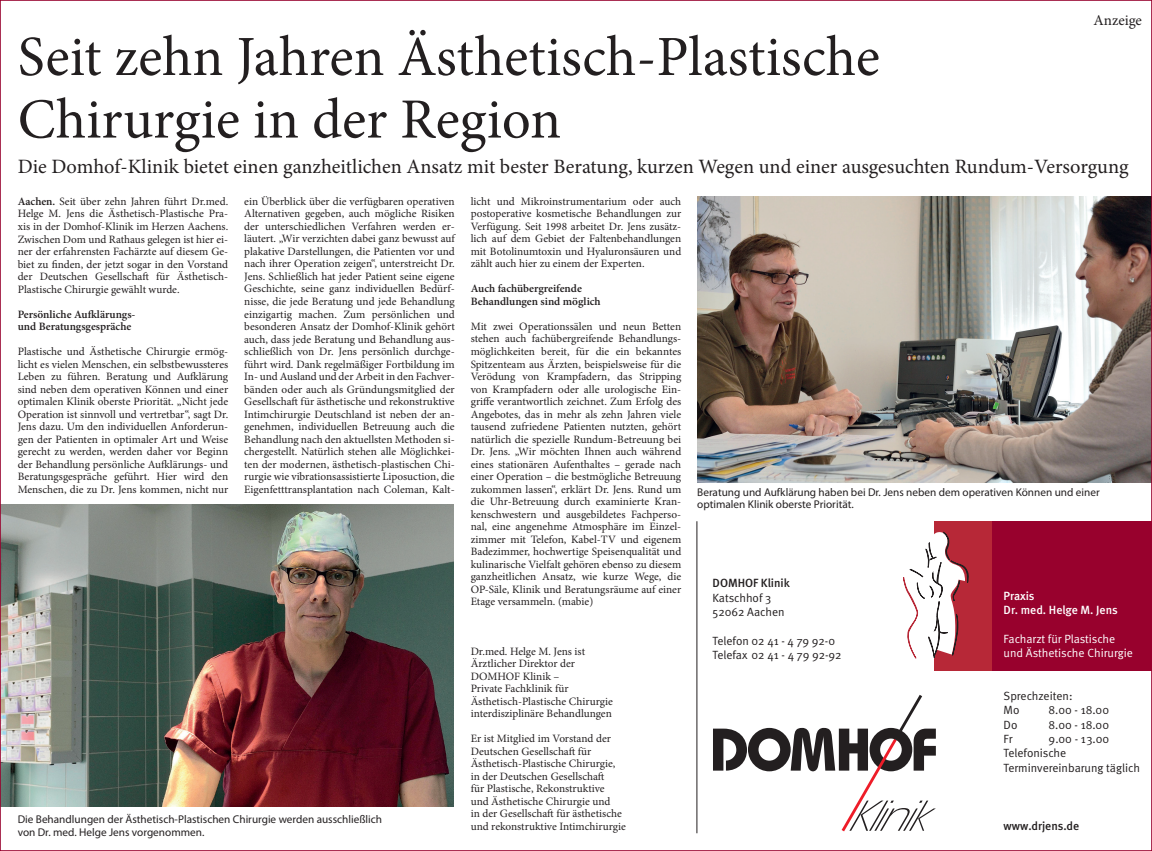
<style>
.page{position:relative;width:1152px;height:851px;background:#fff}
.page>*{position:absolute;margin:0;border:0;box-sizing:border-box;transform-origin:0 0}
.t1{font:56.75px/62.5px "Minion Pro";color:#231f20}
.t2{font:20.38px "Minion Pro";color:#231f20}
.t3{font:15px "Minion Pro";color:#231f20}
.t4{font:11.88px/14.4px "Meta Normal";color:#231f20}
.t5{font:11.88px/14.4px "Meta Normal";color:#fff}
.t6{font:500 11.88px "Meta";color:#231f20}
.t7{font:500 11.88px/14.4px "Meta";color:#fff}
.t8{font:11.25px/12.5px "Minion Pro";color:#231f20;text-align:justify}
.t9{font:11.25px/12.5px "Myriad Pro";color:#231f20}
.t10{font:600 11.25px/12.5px "Minion Pro";color:#231f20}
.s1{font-weight:600}
</style>
<div class="page">
<svg style="left:713px;top:695px;width:223px;height:137px"></svg>
<div style="left:934px;top:521px;width:135px;height:149px;background:#b72837"></div>
<svg style="left:903px;top:531px;width:66px;height:128px"></svg>
<div style="left:992px;top:521px;width:160px;height:149px;background:#98012d"></div>
<hr style="left:696px;top:521px;width:1px;height:312px;background:#231f20">
<img style="left:2px;top:504px;width:452px;height:302px">
<img style="left:697px;top:197px;width:453px;height:285px">
<h3 class="t3" style="left:1093px;top:10px;width:50px">Anzeige</h3>
<h1 class="t1" style="left:18px;top:26px;width:863px">Seit zehn Jahren Ästhetisch-Plastische<br>Chirurgie in der Region</h1>
<h2 class="t2" style="left:18px;top:152px;width:1112px">Die Domhof-Klinik bietet einen ganzheitlichen Ansatz mit bester Beratung, kurzen Wegen und einer ausgesuchten Rundum-Versorgung</h2>
<p class="t8" style="left:244px;top:195px;width:212px">ein Überblick über die verfügbaren operativen Alternativen gegeben, auch mögliche Risiken der unterschiedlichen Verfahren werden er&shy;läutert. „Wir verzichten dabei ganz bewusst auf plakative Darstellungen, die Patienten vor und nach ihrer Operation zeigen“, unterstreicht Dr.<br>Jens. Schließlich hat jeder Patient seine eigene Geschichte, seine ganz individuellen Bedürf&shy;nisse, die jede Beratung und jede Behandlung einzigartig machen. Zum persönlichen und besonderen Ansatz der Domhof-Klinik gehört auch, dass jede Beratung und Behandlung aus&shy;schließlich von Dr. Jens persönlich durchge&shy;führt wird. Dank regelmäßiger Fortbildung im In- und Ausland und der Arbeit in den Fachver&shy;bänden oder auch als Gründungsmitglied der Gesellschaft für ästhetische und rekonstruktive Intimchirurgie Deutschland ist neben der an&shy;genehmen, individuellen Betreuung auch die Behandlung nach den aktuellsten Methoden si&shy;chergestellt. Natürlich stehen alle Möglichkei&shy;ten der modernen, ästhetisch-plastischen Chi&shy;rurgie wie vibrationsassistierte Liposuction, die Eigenfetttransplantation nach Coleman, Kalt-</p>
<p class="t8" style="left:471px;top:195px;width:212px">licht und Mikroinstrumentarium oder auch postoperative kosmetische Behandlungen zur Verfügung. Seit 1998 arbeitet Dr. Jens zusätz&shy;lich auf dem Gebiet der Faltenbehandlungen mit Botolinumtoxin und Hyaluronsäuren und zählt auch hier zu einem der Experten.</p>
<p class="t8" style="left:18px;top:195px;width:212px"><span class="s1">Aachen.</span> Seit über zehn Jahren führt Dr.med.<br>Helge M. Jens die Ästhetisch-Plastische Pra&shy;xis in der Domhof-Klinik im Herzen Aachens.<br>Zwischen Dom und Rathaus gelegen ist hier ei&shy;ner der erfahrensten Fachärzte auf diesem Ge&shy;biet zu finden, der jetzt sogar in den Vorstand der Deutschen Gesellschaft für Ästhetisch-Plastische Chirurgie gewählt wurde.</p>
<p class="t10" style="left:18px;top:307px;width:119px">Persönliche Aufklärungs&shy;und Beratungsgespräche</p>
<p class="t8" style="left:18px;top:345px;width:212px">Plastische und Ästhetische Chirurgie ermög&shy;licht es vielen Menschen, ein selbstbewussteres Leben zu führen. Beratung und Aufklärung sind neben dem operativen Können und einer optimalen Klinik oberste Priorität. „Nicht jede Operation ist sinnvoll und vertretbar“, sagt Dr.<br>Jens dazu. Um den individuellen Anforderun&shy;gen der Patienten in optimaler Art und Weise gerecht zu werden, werden daher vor Beginn der Behandlung persönliche Aufklärungs- und Beratungsgespräche geführt. Hier wird den Menschen, die zu Dr. Jens kommen, nicht nur</p>
<p class="t10" style="left:471px;top:282px;width:131px">Auch fachübergreifende<br>Behandlungen sind möglich</p>
<p class="t8" style="left:471px;top:320px;width:212px">Mit zwei Operationssälen und neun Betten stehen auch fachübergreifende Behandlungs&shy;möglichkeiten bereit, für die ein bekanntes Spitzenteam aus Ärzten, beispielsweise für die Verödung von Krampfadern, das Stripping von Krampfadern oder alle urologische Ein&shy;griffe verantwortlich zeichnet. Zum Erfolg des Angebotes, das in mehr als zehn Jahren viele tausend zufriedene Patienten nutzten, gehört natürlich die spezielle Rundum-Betreuung bei Dr. Jens. „Wir möchten Ihnen auch während eines stationären Aufenthaltes – gerade nach einer Operation – die bestmögliche Betreuung zukommen lassen“, erklärt Dr. Jens. Rund um die Uhr-Betreuung durch examinierte Kran&shy;kenschwestern und ausgebildetes Fachperso&shy;nal, eine angenehme Atmosphäre im Einzel&shy;zimmer mit Telefon, Kabel-TV und eigenem Badezimmer, hochwertige Speisenqualität und kulinarische Vielfalt gehören ebenso zu diesem ganzheitlichen Ansatz, wie kurze Wege, die OP-Säle, Klinik und Beratungsräume auf einer Etage versammeln. (mabie)</p>
<p class="t8" style="left:471px;top:644px;width:144px;text-align:left">Dr.med. Helge M. Jens ist<br>Ärztlicher Direktor der<br>DOMHOF Klinik –<br>Private Fachklinik für<br>Ästhetisch-Plastische Chirurgie interdisziplinäre Behandlungen</p>
<p class="t8" style="left:471px;top:732px;width:157px;text-align:left">Er ist Mitglied im Vorstand der<br>Deutschen Gesellschaft für<br>Ästhetisch-Plastische Chirurgie, in der Deutschen Gesellschaft<br>für Plastische, Rekonstruktive<br>und Ästhetische Chirurgie und<br>in der Gesellschaft für ästhetische und rekonstruktive Intimchirurgie</p>
<p class="t9" style="left:18px;top:812px;width:366px">Die Behandlungen der Ästhetisch-Plastischen Chirurgie werden ausschließlich von Dr. med. Helge Jens vorgenommen.</p>
<p class="t9" style="left:697px;top:485px;width:404px">Beratung und Aufklärung haben bei Dr. Jens neben dem operativen Können und einer optimalen Klinik oberste Priorität.</p>
<p class="t6" style="left:712px;top:576px;width:79px">DOMHOF Klinik</p>
<p class="t4" style="left:712px;top:590px;width:73px">Katschhof 3<br>52062 Aachen</p>
<p class="t4" style="left:712px;top:633px;width:130px">Telefon 02 41 - 4 79 92-0<br>Telefax 02 41 - 4 79 92-92</p>
<p class="t7" style="left:1003px;top:588px;width:115px">Praxis<br>Dr. med. Helge M. Jens</p>
<p class="t5" style="left:1003px;top:631px;width:131px">Facharzt für Plastische und Ästhetische Chirurgie</p>
<p class="t4" style="left:1003px;top:688px;width:70px">Sprechzeiten:<br>Mo</p>
<p class="t4" style="left:1048px;top:702px;width:62px">8.00 - 18.00</p>
<p class="t4" style="left:1003px;top:717px;width:15px">Do</p>
<p class="t4" style="left:1048px;top:717px;width:62px">8.00 - 18.00</p>
<p class="t4" style="left:1003px;top:731px;width:10px">Fr</p>
<p class="t4" style="left:1003px;top:731px;width:138px;text-indent:45px">9.00 - 13.00<br>Telefonische<br>Terminvereinbarung täglich</p>
<p class="t6" style="left:1003px;top:818px;width:77px">www.drjens.de</p>
</div>
